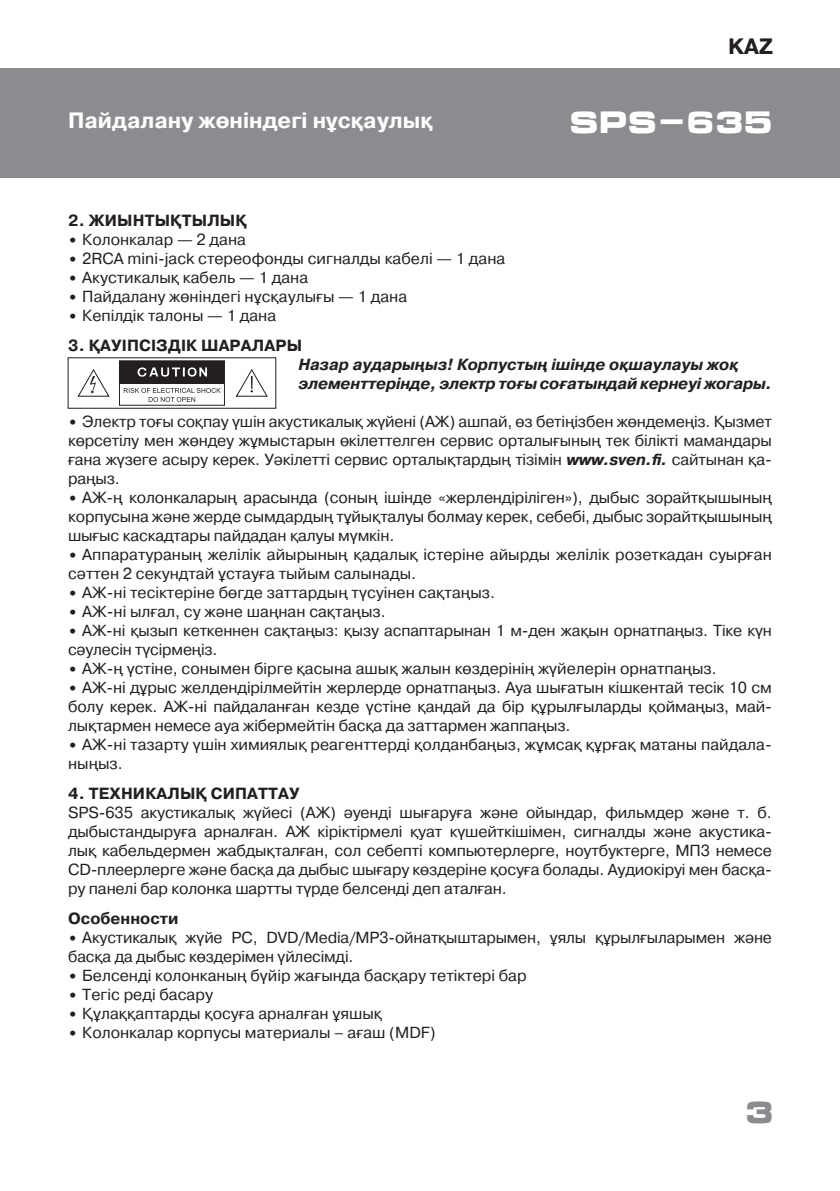
<style>
.page{position:relative;width:840px;height:1191px;background:#fff}
.page>*{position:absolute;margin:0;border:0;box-sizing:border-box;transform-origin:0 0}
.t1{font:700 30px "Micra";letter-spacing:-.05em;color:#fff}
.t2{font:700 30px "Micra";color:#8a8c8f}
.t3{font:700 22.2px "Pragmatica";color:#fff}
.t4{font:700 22.2px "Pragmatica";color:#231f20}
.t5{font:italic 700 16.2px/19px "Pragmatica";letter-spacing:-.01em;color:#231f20}
.t6{font:700 16.2px "Pragmatica";letter-spacing:.01em;color:#231f20}
.t7{font:16px/19px "Pragmatica";color:#231f20;text-align:justify}
.s1{font-weight:700;font-size:14px}
.s2{font-weight:700;font-style:italic}
</style>
<div class="page">
<div style="left:0;top:68px;width:839px;height:109px;background:#8a8c8f"></div>
<div style="left:68px;top:357px;width:208px;height:52px;border:1px solid #231f20"></div>
<div style="left:119px;top:361px;width:105px;height:22px;background:#231f20"></div>
<svg style="left:137px;top:367px;width:70px;height:10px"></svg>
<svg style="left:124px;top:388px;width:96px;height:14px"></svg>
<svg style="left:78px;top:369px;width:31px;height:27px"></svg>
<svg style="left:236px;top:369px;width:31px;height:27px"></svg>
<h2 class="t4" style="left:727px;top:32px;width:46px">KAZ</h2>
<h2 class="t3" style="left:68px;top:106px;width:366px">Пайдалану жөніндегі нұсқаулық</h2>
<h1 class="t1" style="left:568px;top:107px;width:206px">SPS-635</h1>
<p class="t6" style="left:68px;top:210px;width:180px">2. ЖИЫНТЫҚТЫЛЫҚ</p>
<p class="t7" style="left:68px;top:230px;width:179px"><span class="s1">•</span> Колонкалар — 2 дана</p>
<p class="t7" style="left:68px;top:249px;width:438px"><span class="s1">•</span> 2RCA mini-jack стереофонды сигналды кабелі — 1 дана</p>
<p class="t7" style="left:68px;top:268px;width:241px"><span class="s1">•</span> Акустикалық кабель — 1 дана</p>
<p class="t7" style="left:68px;top:287px;width:340px"><span class="s1">•</span> Пайдалану жөніндегі нұсқаулығы — 1 дана</p>
<p class="t7" style="left:68px;top:306px;width:209px"><span class="s1">•</span> Кепілдік талоны — 1 дана</p>
<p class="t6" style="left:68px;top:335px;width:235px">3. ҚАУІПСІЗДІК ШАРАЛАРЫ</p>
<p class="t5" style="left:298px;top:355px;width:474px">Назар аударыңыз! Корпустың iшiнде оқшаулауы жоқ элементтерiнде, электр тоғы соғатындай кернеуi жогары.</p>
<p class="t7" style="left:68px;top:412px;width:705px"><span class="s1">•</span> Электр тоғы соқпау үшін акустикалық жүйені (АЖ) ашпай, өз бетіңізбен жөндемеңіз. Қызмет көрсетілу мен жөндеу жұмыстарын өкілеттелген сервис орталығының тек білікті мамандары ғана жүзеге асыру керек. Уәкілетті сервис орталықтардың тізімін <span class="s2">www.sven.fi.</span> сайтынан қа&shy;раңыз.</p>
<p class="t7" style="left:68px;top:488px;width:705px"><span class="s1">•</span> АЖ-ң колонкаларың арасында (соның ішінде «жерлендіріліген»), дыбыс зорайтқышының корпусына және жерде сымдардың тұйықталуы болмау керек, себебі, дыбыс зорайтқышының шығыс каскадтары пайдадан қалуы мүмкін.</p>
<p class="t7" style="left:68px;top:545px;width:705px"><span class="s1">•</span> Аппаратураның желілік айырының қадалық істеріне айырды желілік розеткадан суырған сәттен 2 секундтай ұстауға тыйым салынады.</p>
<p class="t7" style="left:68px;top:583px;width:428px"><span class="s1">•</span> АЖ-ні тесіктеріне бөгде заттардың түсуінен сақтаңыз.</p>
<p class="t7" style="left:68px;top:602px;width:319px"><span class="s1">•</span> АЖ-ні ылғал, су және шаңнан сақтаңыз.</p>
<p class="t7" style="left:68px;top:621px;width:704px"><span class="s1">•</span> АЖ-ні қызып кеткеннен сақтаңыз: қызу аспаптарынан 1 м-ден жақын орнатпаңыз. Тіке күн сәулесін түсірмеңіз.</p>
<p class="t7" style="left:68px;top:659px;width:649px"><span class="s1">•</span> АЖ-ң үстіне, сонымен бірге қасына ашық жалын көздерінің жүйелерін орнатпаңыз.</p>
<p class="t7" style="left:68px;top:678px;width:705px"><span class="s1">•</span> АЖ-ні дұрыс желдендірілмейтін жерлерде орнатпаңыз. Ауа шығатын кішкентай тесік 10 см болу керек. АЖ-ні пайдаланған кезде үстіне қандай да бір құрылғыларды қоймаңыз, май&shy;лықтармен немесе ауа жібермейтін басқа да заттармен жаппаңыз.</p>
<p class="t7" style="left:68px;top:735px;width:704px"><span class="s1">•</span> АЖ-ні тазарту үшін химиялық реагенттерді қолданбаңыз, жұмсақ құрғақ матаны пайдала&shy;ныңыз.</p>
<p class="t6" style="left:68px;top:783px;width:233px">4. ТЕХНИКАЛЫҚ СИПАТТАУ</p>
<p class="t7" style="left:68px;top:803px;width:705px">SPS-635 акустикалық жүйесі (АЖ) әуенді шығаруға және ойындар, фильмдер және т. б. дыбыстандыруға арналған. АЖ кіріктірмелі қуат күшейткішімен, сигналды және акустика&shy;лық кабельдермен жабдықталған, сол себепті компьютерлерге, ноутбуктерге, МП3 немесе СD-плеерлерге және басқа да дыбыс шығару көздеріне қосуға болады. Аудиокіруі мен басқа&shy;ру панелі бар колонка шартты түрде белсенді деп аталған.</p>
<p class="t6" style="left:68px;top:908px;width:112px">Особенности</p>
<p class="t7" style="left:68px;top:928px;width:705px"><span class="s1">•</span> Акустикалық жүйе РС, DVD/Media/МР3-ойнатқыштарымен, ұялы құрылғыларымен және басқа да дыбыс көздерімен үйлесімді.</p>
<p class="t7" style="left:68px;top:966px;width:460px"><span class="s1">•</span> Белсенді колонканың бүйір жағында басқару тетіктері бар</p>
<p class="t7" style="left:68px;top:985px;width:146px"><span class="s1">•</span> Тегіс реді басару</p>
<p class="t7" style="left:68px;top:1004px;width:315px"><span class="s1">•</span> Құлаққаптарды қосуға арналған ұяшық</p>
<p class="t7" style="left:68px;top:1023px;width:369px"><span class="s1">•</span> Колонкалар корпусы материалы – ағаш (MDF)</p>
<h1 class="t2" style="left:744px;top:1096px;width:32px">3</h1>
</div>
